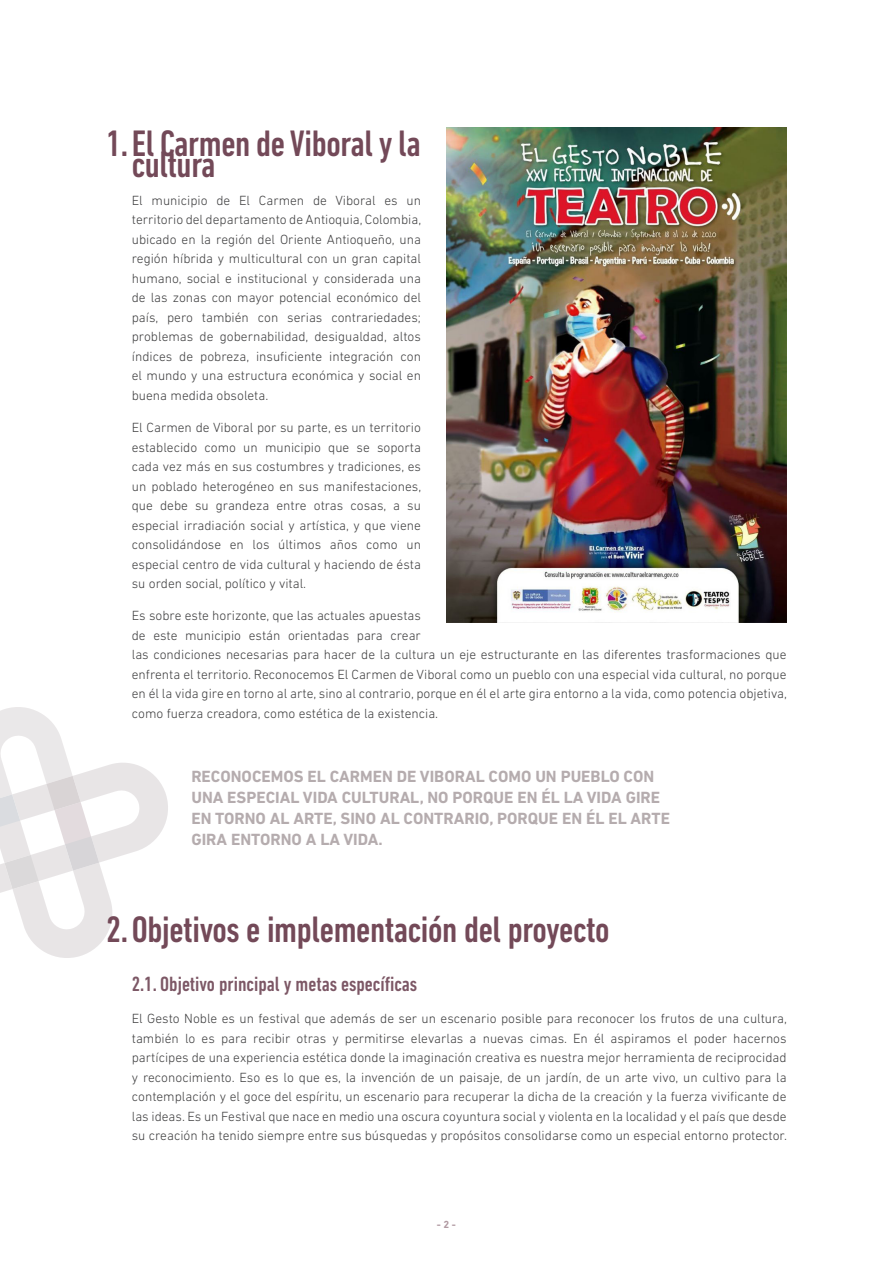
<style>
.page{position:relative;width:893px;height:1263px;background:#fff}
.page>*{position:absolute;margin:0;border:0;box-sizing:border-box;transform-origin:0 0}
.TITULAR_1{font:500 condensed 37.5px "DIN Next LT Pro";letter-spacing:-.01em;color:#734958}
.Titular_1_1{font:500 condensed 21px "DIN Next LT Pro";color:#7c5765}
.DESTACATS{font:700 16.5px/21px "DIN Next LT Pro";color:#b5acae}
.Text_Base{font:300 13.5px/19.5px "DIN Next LT Pro";color:#3e3e3f;text-align:justify}
.num_pg{font:700 10.5px "DIN Next LT Pro";color:#b19aa2}
</style>
<div class="page">
<svg style="left:0;top:707px;width:168px;height:251px"></svg>
<img style="left:446px;top:128px;width:341px;height:495px">
<p class="TITULAR_1" style="left:106px;top:122px;width:316px">1.El Carmen de Viboral y la</p>
<p class="TITULAR_1" style="left:132px;top:143px;width:85px">cultura</p>
<p class="Text_Base" style="left:132px;top:190px;width:291px">El municipio de El Carmen de Viboral es un territorio del departamento de Antioquia, Colombia, ubicado en la región del Oriente Antioqueño, una región híbrida y multicultural con un gran capital humano, social e institucional y considerada una de las zonas con mayor potencial económico del país, pero también con serias contrariedades; problemas de gobernabilidad, desigualdad, altos índices de pobreza, insuficiente integración con el mundo y una estructura económica y social en buena medida obsoleta.</p>
<p class="Text_Base" style="left:132px;top:417px;width:291px">El Carmen de Viboral por su parte, es un territorio establecido como un municipio que se soporta cada vez más en sus costumbres y tradiciones, es un poblado heterogéneo en sus manifestaciones, que debe su grandeza entre otras cosas, a su especial irradiación social y artística, y que viene consolidándose en los últimos años como un especial centro de vida cultural y haciendo de ésta su orden social, político y vital.</p>
<p class="Text_Base" style="left:132px;top:606px;width:657px;text-align:left">Es sobre este horizonte, que las actuales apuestas<br>de este municipio están orientadas para crear<br>las condiciones necesarias para hacer de la cultura un eje estructurante en las diferentes trasformaciones que enfrenta el territorio. Reconocemos El Carmen de Viboral como un pueblo con una especial vida cultural, no porque en él la vida gire en torno al arte, sino al contrario, porque en él el arte gira entorno a la vida, como potencia objetiva, como fuerza creadora, como estética de la existencia.</p>
<p class="DESTACATS" style="left:191px;top:765px;width:480px">RECONOCEMOS EL CARMEN DE VIBORAL COMO UN PUEBLO CON UNA ESPECIAL VIDA CULTURAL, NO PORQUE EN ÉL LA VIDA GIRE EN TORNO AL ARTE, SINO AL CONTRARIO, PORQUE EN ÉL EL ARTE GIRA ENTORNO A LA VIDA.</p>
<p class="TITULAR_1" style="left:106px;top:908px;width:505px">2.Objetivos e implementación del proyecto</p>
<p class="Titular_1_1" style="left:132px;top:972px;width:287px">2.1. Objetivo principal y metas específicas</p>
<p class="Text_Base" style="left:132px;top:1009px;width:657px">El Gesto Noble es un festival que además de ser un escenario posible para reconocer los frutos de una cultura, también lo es para recibir otras y permitirse elevarlas a nuevas cimas. En él aspiramos el poder hacernos partícipes de una experiencia estética donde la imaginación creativa es nuestra mejor herramienta de reciprocidad y reconocimiento. Eso es lo que es, la invención de un paisaje, de un jardín, de un arte vivo, un cultivo para la contemplación y el goce del espíritu, un escenario para recuperar la dicha de la creación y la fuerza vivificante de las ideas. Es un Festival que nace en medio una oscura coyuntura social y violenta en la localidad y el país que desde su creación ha tenido siempre entre sus búsquedas y propósitos consolidarse como un especial entorno protector.</p>
<p class="num_pg" style="left:437px;top:1218px;width:21px">- 2 -</p>
</div>
